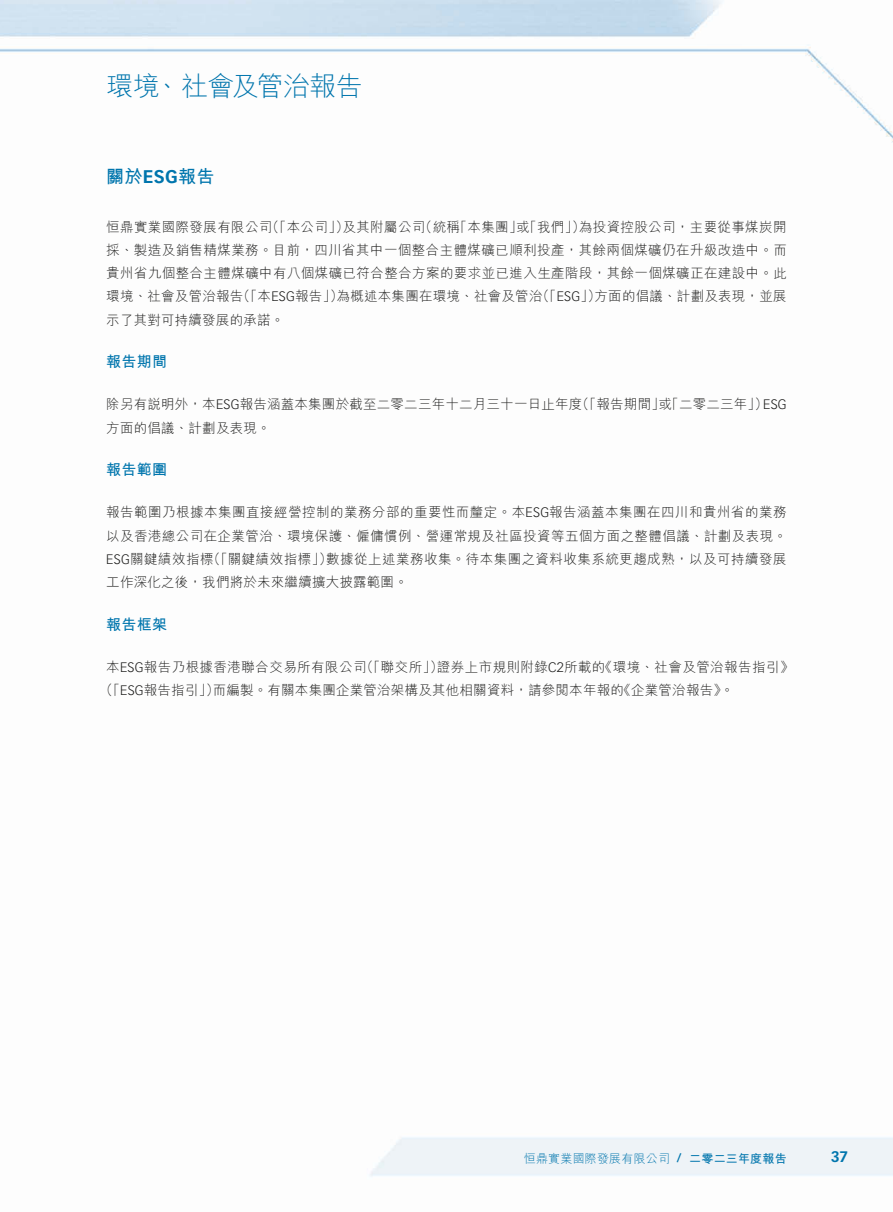
<style>
.page{position:relative;width:893px;height:1212px;background:#fff}
.page>*{position:absolute;margin:0;border:0;box-sizing:border-box;transform-origin:0 0}
.t1{font:300 27px "M Hei HK";letter-spacing:-.03em;color:#0075ad}
.t2{font:700 18px "M Hei HK";color:#0075ad}
.t3{font:700 15px "M Hei HK";letter-spacing:.02em;color:#0075ad}
.t4{font:700 15px "Vectora LT Std";color:#0075ad}
.t5{font:300 13.5px/23.2px "M Hei HK";letter-spacing:.015em;color:#1c1c1b;text-align:justify}
.t6{font:300 13.5px/23.2px "M Hei HK";letter-spacing:.035em;color:#1c1c1b}
.t7{font:300 12px "M Hei HK";letter-spacing:.015em;color:#0075ad}
.s1{font-family:"Vectora LT Std"}
.s2{font-family:"Vectora LT Std";font-weight:700}
.s3{font-weight:700}
</style>
<div class="page">
<img style="left:0;top:0;width:893px;height:1177px">
<h1 class="t1" style="left:106px;top:67px;width:258px">環境、社會及管治報告</h1>
<h2 class="t2" style="left:106px;top:163px;width:110px">關於<span class="s1">ESG</span>報告</h2>
<p class="t5" style="left:106px;top:214px;width:682px">恒鼎實業國際發展有限公司（「本公司」）及其附屬公司（統稱「本集團」或「我們」）為投資控股公司，主要從事煤炭開採、製造及銷售精煤業務。目前，四川省其中一個整合主體煤礦已順利投產，其餘兩個煤礦仍在升級改造中。而貴州省九個整合主體煤礦中有八個煤礦已符合整合方案的要求並已進入生產階段，其餘一個煤礦正在建設中。此環境、社會及管治報告（「本<span class="s1">ESG</span>報告」）為概述本集團在環境、社會及管治（「<span class="s1">ESG</span>」）方面的倡議、計劃及表現，並展示了其對可持續發展的承諾。</p>
<p class="t3" style="left:106px;top:351px;width:62px">報告期間</p>
<p class="t5" style="left:106px;top:392px;width:682px">除另有說明外，本<span class="s1">ESG</span>報告涵蓋本集團於截至二零二三年十二月三十一日止年度（「報告期間」或「二零二三年」）<span class="s1">ESG</span>方面的倡議、計劃及表現。</p>
<p class="t3" style="left:106px;top:459px;width:62px">報告範圍</p>
<p class="t5" style="left:106px;top:500px;width:682px">報告範圍乃根據本集團直接經營控制的業務分部的重要性而釐定。本<span class="s1">ESG</span>報告涵蓋本集團在四川和貴州省的業務以及香港總公司在企業管治、環境保護、僱傭慣例、營運常規及社區投資等五個方面之整體倡議、計劃及表現。<span class="s1">ESG</span>關鍵績效指標（「關鍵績效指標」）數據從上述業務收集。待本集團之資料收集系統更趨成熟，以及可持續發展工作深化之後，我們將於未來繼續擴大披露範圍。</p>
<p class="t3" style="left:106px;top:613px;width:62px">報告框架</p>
<p class="t6" style="left:100px;top:655px;width:695px;text-indent:7px">本<span class="s1">ESG</span>報告乃根據香港聯合交易所有限公司（「聯交所」）證券上市規則附錄<span class="s1">C2</span>所載的《環境、社會及管治報告指引》（「<span class="s1">ESG</span>報告指引」）而編製。有關本集團企業管治架構及其他相關資料，請參閱本年報的《企業管治報告》。</p>
<p class="t7" style="left:524px;top:1150px;width:264px">恒鼎實業國際發展有限公司 <span class="s2">/</span> <span class="s3">二零二三年度報告</span></p>
<p class="t4" style="left:831px;top:1148px;width:19px">37</p>
</div>
